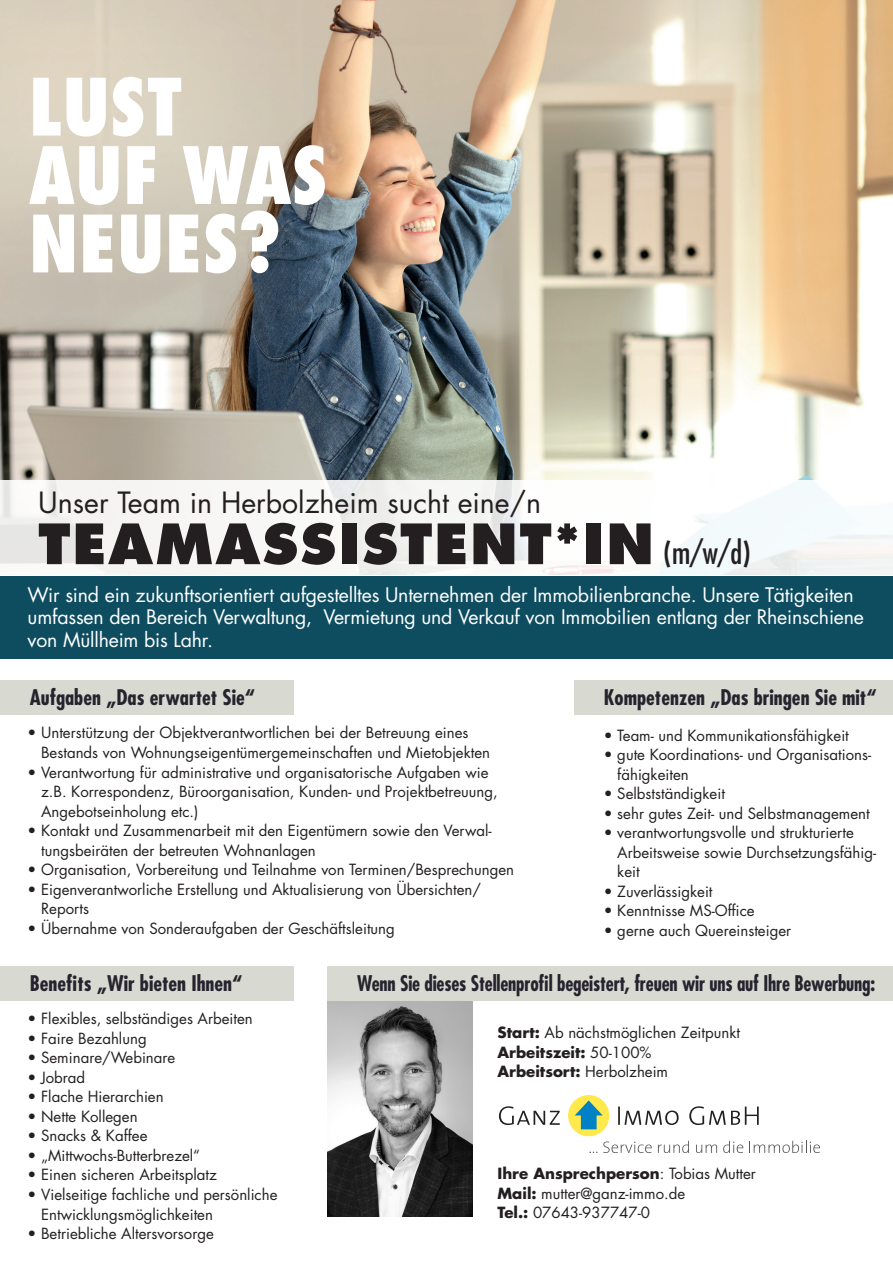
<style>
.page{position:relative;width:893px;height:1263px;background:#fff}
.page>*{position:absolute;margin:0;border:0;box-sizing:border-box;transform-origin:0 0}
.t1{font:800 condensed 76.65px/68.4px "Futura Std";color:#fff}
.t2{font:800 54px "Futura Std";letter-spacing:.04em;color:#231f20}
.t3{font:28.5px "Futura Std";color:#231f20}
.t4{font:700 condensed 21px "Futura Std";color:#26232e}
.t5{font:700 condensed 21px "Futura Std";color:#26232e;scale:.92 1}
.t6{font:19.5px/22.5px "Futura Std";letter-spacing:-.01em;color:#fff}
.t7{font:15px/19.5px "Futura Std";color:#231f20}
.s1{font-weight:400;font-stretch:condensed;font-size:30.9px}
.s2{font-weight:700}
</style>
<div class="page">
<img style="left:327px;top:1000px;width:145px;height:217px">
<img style="left:0;top:0;width:893px;height:480px">
<svg style="left:0;top:480px;width:893px;height:95px;fill:#f6f7f5"></svg>
<div style="left:0;top:576px;width:893px;height:83px;background:#0e4d60"></div>
<div style="left:0;top:680px;width:293px;height:34px;background:#d8dad1"></div>
<div style="left:0;top:966px;width:293px;height:34px;background:#d8dad1"></div>
<div style="left:327px;top:966px;width:566px;height:34px;background:#d8dad1"></div>
<div style="left:574px;top:680px;width:319px;height:34px;background:#d8dad1"></div>
<svg style="left:689px;top:1106px;width:70px;height:19px"></svg>
<svg style="left:618px;top:1106px;width:61px;height:19px"></svg>
<svg style="left:603px;top:1141px;width:49px;height:12px"></svg>
<svg style="left:658px;top:1141px;width:31px;height:12px"></svg>
<svg style="left:696px;top:1144px;width:21px;height:9px"></svg>
<svg style="left:723px;top:1141px;width:20px;height:12px"></svg>
<svg style="left:749px;top:1141px;width:71px;height:12px"></svg>
<div style="left:568px;top:1095px;width:41px;height:41px;background:#ffe94d;border-radius:50%"></div>
<svg style="left:575px;top:1100px;width:28px;height:29px"></svg>
<svg style="left:499px;top:1106px;width:61px;height:19px"></svg>
<h1 class="t1" style="left:29px;top:73px;width:301px">LUST<br>AUF WAS<br>NEUES?</h1>
<h3 class="t3" style="left:38px;top:484px;width:504px">Unser Team in Herbolzheim sucht eine/n</h3>
<h2 class="t2" style="left:38px;top:510px;width:714px">TEAMASSISTENT*IN <span class="s1">(m/w/d)</span></h2>
<h3 class="t6" style="left:28px;top:584px;width:838px">Wir sind ein zukunftsorientiert aufgestelltes Unternehmen der Immobilienbranche. Unsere Tätigkeiten umfassen den Bereich Verwaltung, Vermietung und Verkauf von Immobilien entlang der Rheinschiene von Müllheim bis Lahr.</h3>
<h3 class="t4" style="left:30px;top:684px;width:227px">Aufgaben „Das erwartet Sie“</h3>
<p class="t7" style="left:41px;top:723px;width:450px;text-indent:-14px">• Unterstützung der Objektverantwortlichen bei der Betreuung eines<br>Bestands von Wohnungseigentümergemeinschaften und Mietobjekten</p>
<p class="t7" style="left:41px;top:762px;width:458px;text-indent:-14px">• Verantwortung für administrative und organisatorische Aufgaben wie z.B. Korrespondenz, Büroorganisation, Kunden- und Projektbetreuung,<br>Angebotseinholung etc.)</p>
<p class="t7" style="left:41px;top:821px;width:452px;text-indent:-14px">• Kontakt und Zusammenarbeit mit den Eigentümern sowie den Verwal&shy;tungsbeiräten der betreuten Wohnanlagen</p>
<p class="t7" style="left:28px;top:860px;width:488px">• Organisation, Vorbereitung und Teilnahme von Terminen/Besprechungen</p>
<p class="t7" style="left:41px;top:879px;width:441px;text-indent:-14px">• Eigenverantworliche Erstellung und Aktualisierung von Übersichten/<br>Reports</p>
<p class="t7" style="left:28px;top:918px;width:369px">• Übernahme von Sonderaufgaben der Geschäftsleitung</p>
<h3 class="t4" style="left:604px;top:684px;width:274px">Kompetenzen „Das bringen Sie mit“</h3>
<p class="t7" style="left:604px;top:725px;width:247px">• Team- und Kommunikationsfähigkeit</p>
<p class="t7" style="left:617px;top:745px;width:255px;text-indent:-14px">• gute Koordinations- und Organisations&shy;fähigkeiten</p>
<p class="t7" style="left:604px;top:784px;width:123px">• Selbstständigkeit</p>
<p class="t7" style="left:604px;top:803px;width:267px">• sehr gutes Zeit- und Selbstmanagement</p>
<p class="t7" style="left:617px;top:823px;width:260px;text-indent:-14px">• verantwortungsvolle und strukturierte<br>Arbeitsweise sowie Durchsetzungsfähig&shy;keit</p>
<p class="t7" style="left:604px;top:881px;width:110px">• Zuverlässigkeit</p>
<p class="t7" style="left:604px;top:901px;width:152px">• Kenntnisse MS-Office</p>
<p class="t7" style="left:604px;top:920px;width:189px">• gerne auch Quereinsteiger</p>
<h3 class="t4" style="left:30px;top:970px;width:214px">Benefits „Wir bieten Ihnen“</h3>
<h3 class="t5" style="left:357px;top:970px;width:565px">Wenn Sie dieses Stellenprofil begeistert, freuen wir uns auf Ihre Bewerbung:</h3>
<p class="t7" style="left:28px;top:1009px;width:227px">• Flexibles, selbständiges Arbeiten</p>
<p class="t7" style="left:28px;top:1029px;width:121px">• Faire Bezahlung</p>
<p class="t7" style="left:28px;top:1048px;width:149px">• Seminare/Webinare</p>
<p class="t7" style="left:28px;top:1068px;width:59px">• Jobrad</p>
<p class="t7" style="left:28px;top:1087px;width:138px">• Flache Hierarchien</p>
<p class="t7" style="left:28px;top:1107px;width:111px">• Nette Kollegen</p>
<p class="t7" style="left:28px;top:1126px;width:121px">• Snacks &amp; Kaffee</p>
<p class="t7" style="left:28px;top:1146px;width:174px">• „Mittwochs-Butterbrezel“</p>
<p class="t7" style="left:28px;top:1165px;width:191px">• Einen sicheren Arbeitsplatz</p>
<p class="t7" style="left:41px;top:1185px;width:238px;text-indent:-14px">• Vielseitige fachliche und persönliche<br>Entwicklungsmöglichkeiten</p>
<p class="t7" style="left:28px;top:1224px;width:188px">• Betriebliche Altersvorsorge</p>
<p class="t7" style="left:497px;top:1023px;width:244px"><span class="s2">Start:</span> Ab nächstmöglichen Zeitpunkt<br><span class="s2">Arbeitszeit:</span> 50-100%<br><span class="s2">Arbeitsort:</span> Herbolzheim</p>
<p class="t7" style="left:497px;top:1164px;width:260px"><span class="s2">Ihre Ansprechperson</span>: Tobias Mutter<br><span class="s2">Mail:</span> mutter@ganz-immo.de<br><span class="s2">Tel.:</span> 07643-937747-0</p>
</div>
